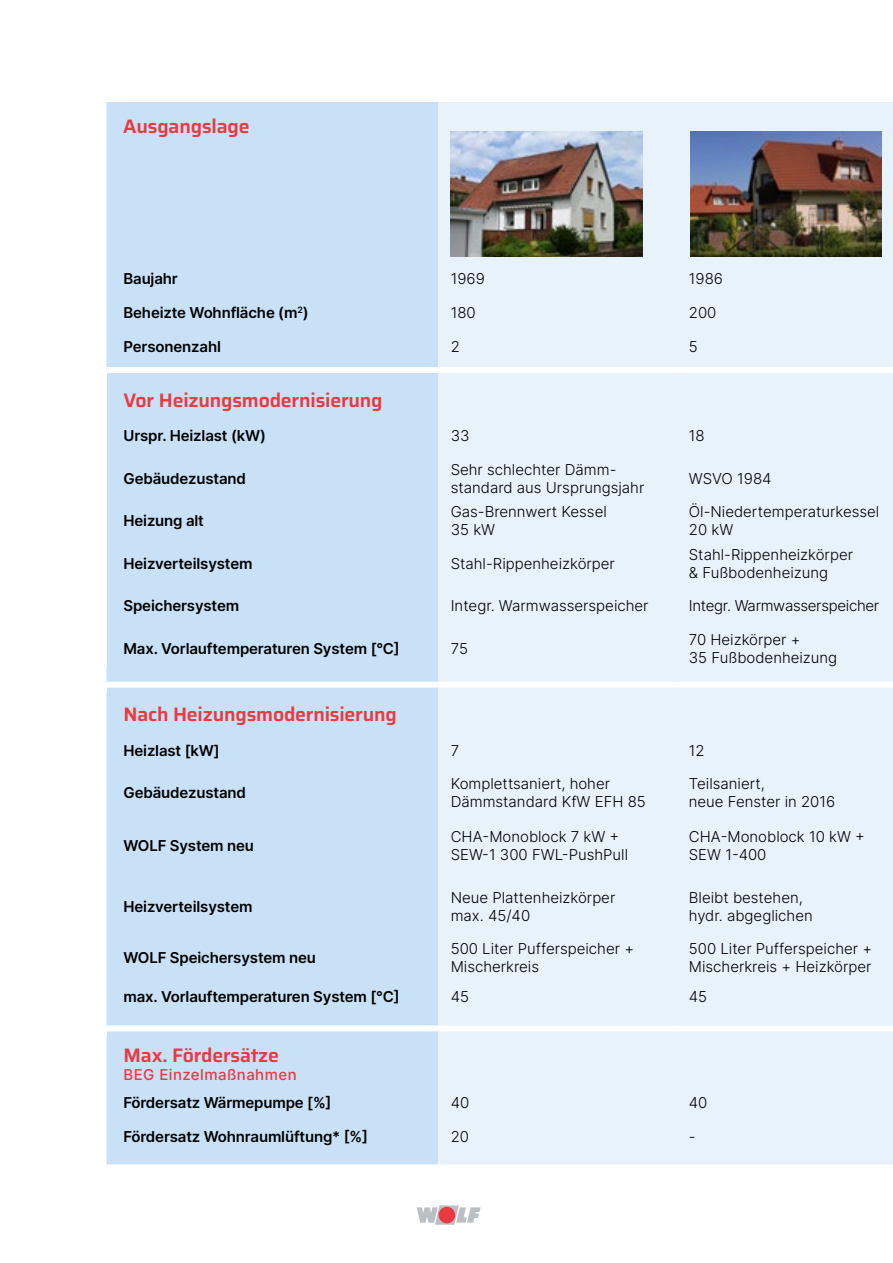
<style>
.page{position:relative;width:893px;height:1263px;background:#fff}
.page>*{position:absolute;margin:0;border:0;box-sizing:border-box;transform-origin:0 0}
.t1{font:600 19.5px "Saira";letter-spacing:-.01em;color:#e83a40}
.t2{font:300 15px/18px "Inter";color:#000}
.t3{font:600 15px "Inter";letter-spacing:-.01em;color:#000}
.t4{font:300 15px "Inter";letter-spacing:-.02em;color:#000}
.t5{font:500 15px "Inter";letter-spacing:.03em;color:#e83a40}
</style>
<div class="page">
<div style="left:106px;top:102px;width:332px;height:1062px;background:#c8e1f6"></div>
<div style="left:438px;top:102px;width:455px;height:1062px;background:#e7f2fb"></div>
<hr style="left:106px;top:378px;width:1px;height:34px;background:#fff">
<hr style="left:106px;top:412px;width:1px;height:43px;background:#fff">
<hr style="left:106px;top:455px;width:1px;height:42px;background:#fff">
<hr style="left:106px;top:497px;width:1px;height:43px;background:#fff">
<hr style="left:106px;top:540px;width:1px;height:43px;background:#fff">
<hr style="left:106px;top:583px;width:1px;height:42px;background:#fff">
<hr style="left:106px;top:625px;width:1px;height:43px;background:#fff">
<div style="left:106px;top:367px;width:332px;height:6px;background:#fff"></div>
<div style="left:438px;top:367px;width:238px;height:6px;background:#fff"></div>
<div style="left:676px;top:367px;width:217px;height:6px;background:#fff"></div>
<div style="left:106px;top:682px;width:332px;height:6px;background:#fff"></div>
<div style="left:438px;top:682px;width:238px;height:6px;background:#fff"></div>
<div style="left:676px;top:682px;width:217px;height:6px;background:#fff"></div>
<div style="left:106px;top:1025px;width:332px;height:6px;background:#fff"></div>
<div style="left:438px;top:1025px;width:238px;height:6px;background:#fff"></div>
<div style="left:676px;top:1025px;width:217px;height:6px;background:#fff"></div>
<svg style="left:417px;top:1205px;width:63px;height:20px"></svg>
<div style="left:439px;top:1207px;width:16px;height:16px;background:#e83a40;border-radius:50%"></div>
<img style="left:451px;top:132px;width:191px;height:125px">
<img style="left:690px;top:132px;width:192px;height:125px">
<h1 class="t1" style="left:123px;top:110px;width:128px">Ausgangslage</h1>
<p class="t3" style="left:123px;top:267px;width:56px">Baujahr</p>
<p class="t2" style="left:451px;top:269px;width:36px">1969</p>
<p class="t2" style="left:689px;top:269px;width:36px">1986</p>
<p class="t3" style="left:123px;top:301px;width:187px">Beheizte Wohnfläche (m<sup>2</sup>)</p>
<p class="t2" style="left:451px;top:303px;width:27px">180</p>
<p class="t2" style="left:689px;top:303px;width:29px">200</p>
<p class="t3" style="left:123px;top:335px;width:99px">Personenzahl</p>
<p class="t2" style="left:451px;top:337px;width:11px">2</p>
<p class="t2" style="left:689px;top:337px;width:10px">5</p>
<h1 class="t1" style="left:123px;top:384px;width:261px">Vor Heizungsmodernisierung</h1>
<p class="t3" style="left:123px;top:425px;width:144px">Urspr. Heizlast (kW)</p>
<p class="t2" style="left:451px;top:426px;width:20px">33</p>
<p class="t2" style="left:689px;top:426px;width:17px">18</p>
<p class="t3" style="left:123px;top:467px;width:124px">Gebäudezustand</p>
<p class="t2" style="left:451px;top:460px;width:195px">Sehr schlechter Dämm&shy;standard aus Ursprungsjahr</p>
<p class="t2" style="left:689px;top:469px;width:84px">WSVO 1984</p>
<p class="t3" style="left:123px;top:510px;width:82px">Heizung alt</p>
<p class="t2" style="left:451px;top:502px;width:158px">Gas-Brennwert Kessel<br>35 kW</p>
<p class="t2" style="left:689px;top:502px;width:192px">Öl-Niedertemperaturkessel<br>20 kW</p>
<p class="t3" style="left:123px;top:552px;width:131px">Heizverteilsystem</p>
<p class="t2" style="left:451px;top:554px;width:166px">Stahl-Rippenheizkörper</p>
<p class="t2" style="left:689px;top:545px;width:166px">Stahl-Rippenheizkörper &amp; Fußbodenheizung</p>
<p class="t3" style="left:123px;top:595px;width:117px">Speichersystem</p>
<p class="t2" style="left:451px;top:596px;width:199px">Integr. Warmwasserspeicher</p>
<p class="t4" style="left:689px;top:595px;width:192px">Integr. Warmwasserspeicher</p>
<p class="t3" style="left:123px;top:637px;width:278px">Max. Vorlauftemperaturen System [°C]</p>
<p class="t2" style="left:451px;top:639px;width:19px">75</p>
<p class="t2" style="left:689px;top:630px;width:150px">70 Heizkörper +<br>35 Fußbodenheizung</p>
<h1 class="t1" style="left:123px;top:698px;width:275px">Nach Heizungsmodernisierung</h1>
<p class="t3" style="left:123px;top:739px;width:98px">Heizlast [kW]</p>
<p class="t2" style="left:451px;top:741px;width:10px">7</p>
<p class="t2" style="left:689px;top:741px;width:17px">12</p>
<p class="t3" style="left:123px;top:782px;width:124px">Gebäudezustand</p>
<p class="t2" style="left:451px;top:774px;width:197px">Komplettsaniert, hoher<br>Dämmstandard KfW EFH 85</p>
<p class="t2" style="left:689px;top:774px;width:148px">Teilsaniert,<br>neue Fenster in 2016</p>
<p class="t3" style="left:123px;top:835px;width:132px">WOLF System neu</p>
<p class="t2" style="left:451px;top:827px;width:179px">CHA-Monoblock 7 kW +<br>SEW-1 300 FWL-PushPull</p>
<p class="t2" style="left:689px;top:827px;width:178px">CHA-Monoblock 10 kW +<br>SEW 1-400</p>
<p class="t3" style="left:123px;top:896px;width:131px">Heizverteilsystem</p>
<p class="t2" style="left:451px;top:888px;width:166px">Neue Plattenheizkörper max. 45/40</p>
<p class="t2" style="left:689px;top:888px;width:125px">Bleibt bestehen, hydr. abgeglichen</p>
<p class="t3" style="left:123px;top:947px;width:194px">WOLF Speichersystem neu</p>
<p class="t2" style="left:451px;top:939px;width:185px">500 Liter Pufferspeicher +<br>Mischerkreis</p>
<p class="t2" style="left:689px;top:939px;width:185px">500 Liter Pufferspeicher +<br>Mischerkreis + Heizkörper</p>
<p class="t3" style="left:123px;top:985px;width:278px">max. Vorlauftemperaturen System [°C]</p>
<p class="t2" style="left:451px;top:987px;width:20px">45</p>
<p class="t2" style="left:689px;top:987px;width:20px">45</p>
<h1 class="t1" style="left:123px;top:1040px;width:157px">Max. Fördersätze</h1>
<p class="t5" style="left:123px;top:1064px;width:175px">BEG Einzelmaßnahmen</p>
<p class="t3" style="left:123px;top:1091px;width:209px">Fördersatz Wärmepumpe [%]</p>
<p class="t2" style="left:451px;top:1093px;width:20px">40</p>
<p class="t2" style="left:689px;top:1093px;width:20px">40</p>
<p class="t3" style="left:123px;top:1125px;width:246px">Fördersatz Wohnraumlüftung* [%]</p>
<p class="t2" style="left:451px;top:1127px;width:20px">20</p>
<p class="t2" style="left:689px;top:1127px;width:8px">-</p>
</div>
